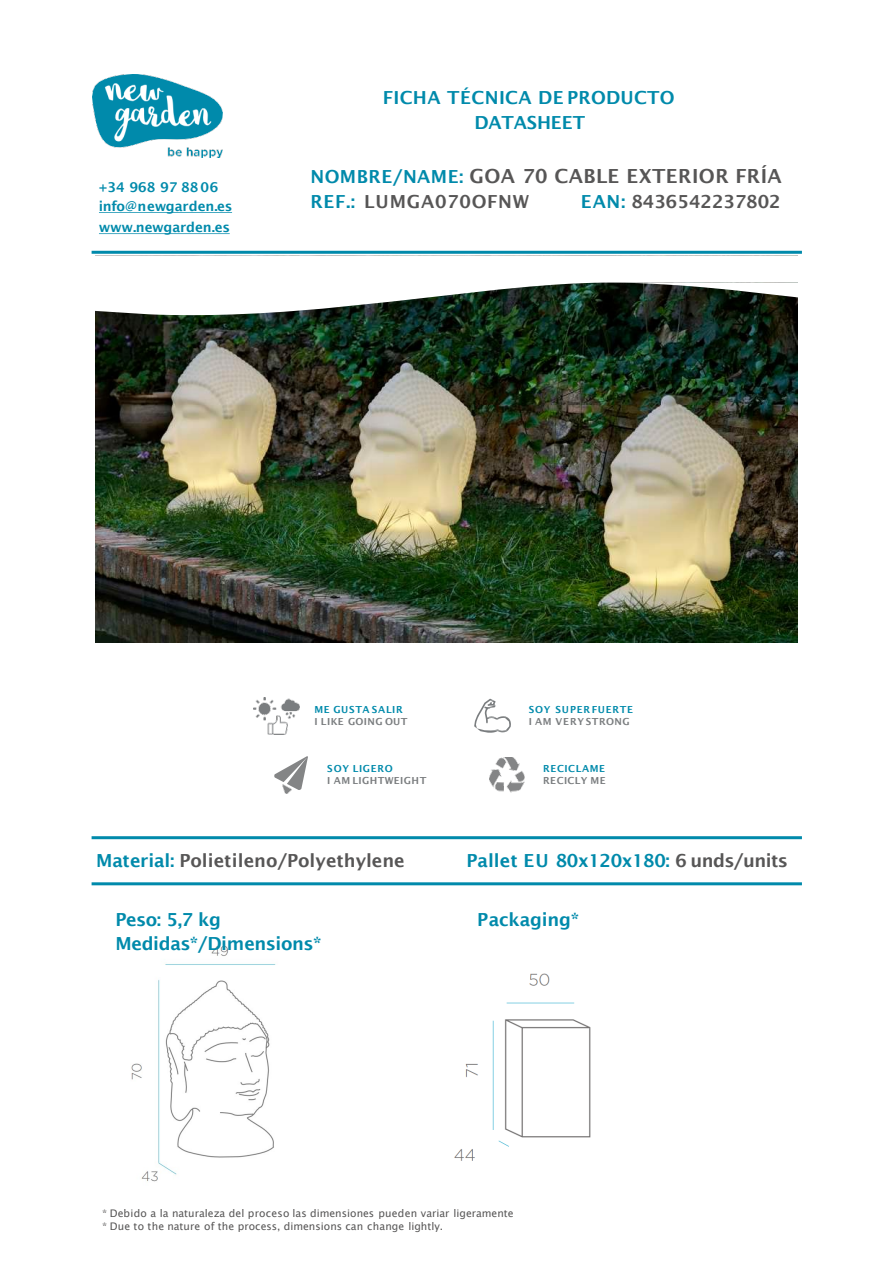
<style>
.page{position:relative;width:893px;height:1264px;background:#fff}
.page>*{position:absolute;margin:0;border:0;box-sizing:border-box;transform-origin:0 0}
.t1{font:600 19.5px "Lucida Sans";letter-spacing:.02em;color:#575656}
.t2{font:600 18px/23.1px "Lucida Sans";letter-spacing:-.015em;color:#008aab}
.t3{font:600 18px "Lucida Sans";color:#575656}
.t4{font:600 18px/25.5px "Lucida Sans";letter-spacing:.01em;color:#008aab;text-align:center}
.t5{font:600 18px "Lucida Sans";letter-spacing:.04em;color:#575656}
.t6{font:600 13.5px/18.9px "Lucida Sans";letter-spacing:-.015em;color:#008aab}
.t7{font:10.5px/12.6px "Lucida Sans Unicode";letter-spacing:.005em;color:#575656}
.t8{font:600 9.75px "Lucida Sans";letter-spacing:.04em;color:#7a7d7f}
.t9{font:600 9.75px "Lucida Sans";letter-spacing:.065em;color:#008aab}
.s1{font-size:18px;color:#008aab}
.s2{color:#008aab}
.s3{color:#575656}
</style>
<div class="page">
<img style="left:454px;top:973px;width:137px;height:188px">
<img style="left:131px;top:946px;width:145px;height:236px">
<img style="left:96px;top:315px;width:701px;height:327px">
<svg style="left:95px;top:255px;width:703px;height:60px"></svg>
<hr style="left:92px;top:251px;width:709px;height:3px;background:#008aab">
<hr style="left:92px;top:836px;width:709px;height:3px;background:#008aab">
<hr style="left:92px;top:882px;width:709px;height:3px;background:#008aab">
<svg style="left:99px;top:212px;width:133px;height:1px"></svg>
<svg style="left:99px;top:233px;width:131px;height:1px"></svg>
<img style="left:93px;top:74px;width:129px;height:84px">
<img style="left:489px;top:757px;width:36px;height:35px">
<svg style="left:274px;top:756px;width:34px;height:37px"></svg>
<svg style="left:474px;top:698px;width:37px;height:34px"></svg>
<img style="left:254px;top:697px;width:46px;height:36px">
<p class="t6" style="left:99px;top:179px;width:135px">+34 968 97 88 06 info@newgarden.es</p>
<p class="t6" style="left:99px;top:219px;width:132px">www.newgarden.es</p>
<h2 class="t4" style="left:383px;top:86px;width:293px">FICHA TÉCNICA DE PRODUCTO<br>DATASHEET</h2>
<h1 class="t1" style="left:310px;top:167px;width:472px"><span class="s1">NOMBRE/NAME:</span> GOA 70 CABLE EXTERIOR FRÍA</h1>
<h2 class="t5" style="left:310px;top:194px;width:220px"><span class="s2">REF.:</span> LUMGA070OFNW</h2>
<h2 class="t3" style="left:580px;top:194px;width:201px"><span class="s2">EAN:</span> 8436542237802</h2>
<p class="t9" style="left:314px;top:705px;width:90px">ME GUSTA SALIR</p>
<p class="t8" style="left:314px;top:717px;width:94px">I LIKE GOING OUT</p>
<p class="t9" style="left:327px;top:764px;width:67px">SOY LIGERO</p>
<p class="t8" style="left:327px;top:776px;width:101px">I AM LIGHTWEIGHT</p>
<p class="t9" style="left:528px;top:705px;width:106px">SOY SUPERFUERTE</p>
<p class="t8" style="left:528px;top:717px;width:102px">I AM VERYSTRONG</p>
<p class="t9" style="left:543px;top:764px;width:63px">RECICLAME</p>
<p class="t8" style="left:543px;top:776px;width:64px">RECICLY ME</p>
<h2 class="t3" style="left:96px;top:852px;width:310px"><span class="s2">Material:</span> Polietileno/Polyethylene</h2>
<h2 class="t2" style="left:466px;top:849px;width:323px">Pallet EU 80x120x180: <span class="s3">6 unds/units</span></h2>
<h2 class="t2" style="left:115px;top:909px;width:208px">Peso: 5,7 kg<br>Medidas*/Dimensions*</h2>
<h2 class="t2" style="left:477px;top:909px;width:104px">Packaging*</h2>
<p class="t7" style="left:102px;top:1207px;width:413px">* Debido a la naturaleza del proceso las dimensiones pueden variar ligeramente * Due to the nature of the process, dimensions can change lightly.</p>
</div>
